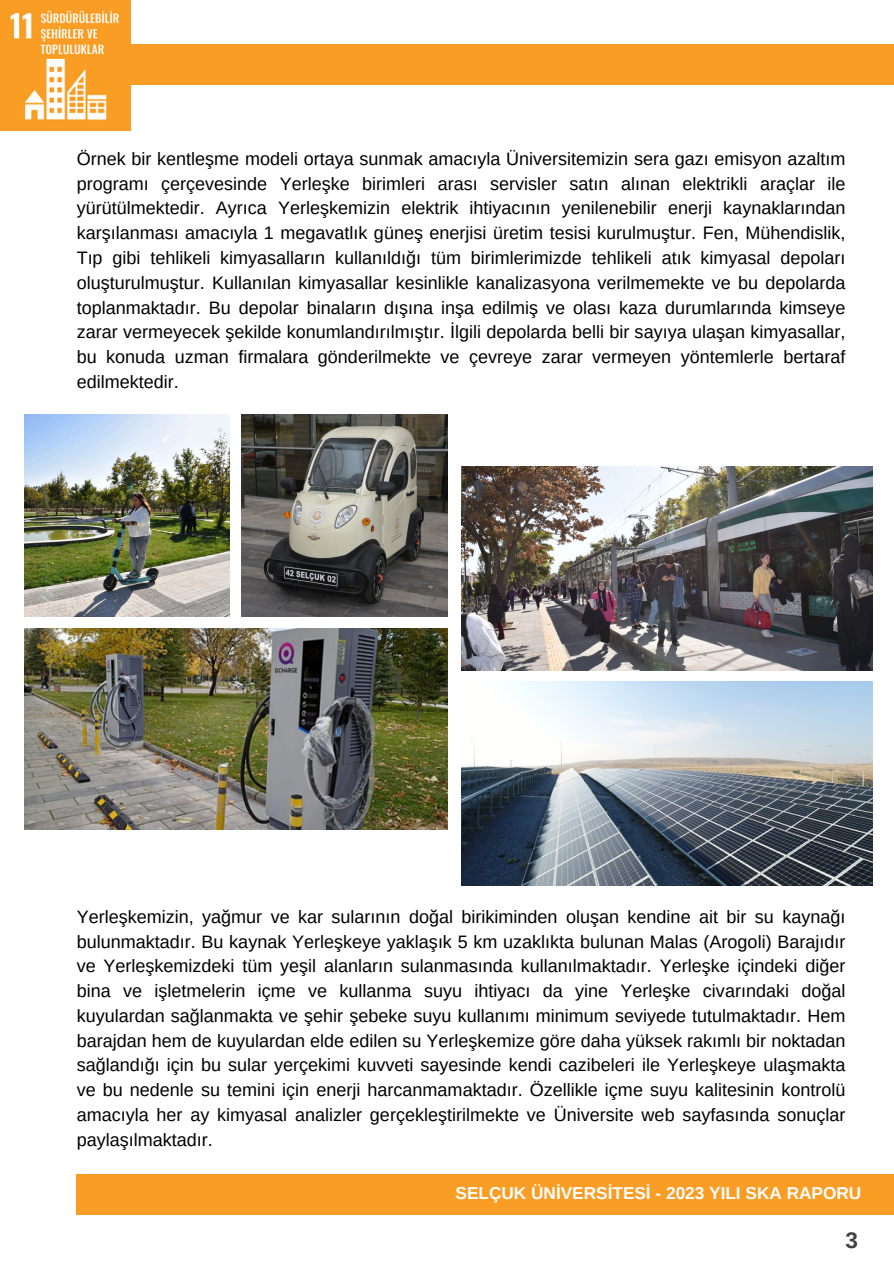
<style>
.page{position:relative;width:894px;height:1264px;background:#fff}
.page>*{position:absolute;margin:0;border:0;box-sizing:border-box;transform-origin:0 0}
.t1{font:700 22.5px "Arimo";color:#44423f}
.t2{font:18px/24.8px "Arimo";color:#000;text-align:justify}
.t3{font:700 17.25px "Arimo";color:#fffefd}
</style>
<div class="page">
<img style="left:461px;top:466px;width:410px;height:204px">
<img style="left:461px;top:681px;width:410px;height:204px">
<img style="left:25px;top:414px;width:205px;height:203px">
<img style="left:241px;top:414px;width:206px;height:203px">
<img style="left:25px;top:628px;width:422px;height:201px">
<div style="left:77px;top:1174px;width:816px;height:40px;background:#f99d25"></div>
<div style="left:110px;top:44px;width:783px;height:40px;background:#f99d25"></div>
<img style="left:0;top:0;width:130px;height:130px">
<p class="t2" style="left:77px;top:146px;width:770px">Örnek bir kentleşme modeli ortaya sunmak amacıyla Üniversitemizin sera gazı emisyon azaltım programı çerçevesinde Yerleşke birimleri arası servisler satın alınan elektrikli araçlar ile yürütülmektedir. Ayrıca Yerleşkemizin elektrik ihtiyacının yenilenebilir enerji kaynaklarından karşılanması amacıyla 1 megavatlık güneş enerjisi üretim tesisi kurulmuştur. Fen, Mühendislik, Tıp gibi tehlikeli kimyasalların kullanıldığı tüm birimlerimizde tehlikeli atık kimyasal depoları oluşturulmuştur. Kullanılan kimyasallar kesinlikle kanalizasyona verilmemekte ve bu depolarda toplanmaktadır. Bu depolar binaların dışına inşa edilmiş ve olası kaza durumlarında kimseye zarar vermeyecek şekilde konumlandırılmıştır. İlgili depolarda belli bir sayıya ulaşan kimyasallar, bu konuda uzman firmalara gönderilmekte ve çevreye zarar vermeyen yöntemlerle bertaraf edilmektedir.</p>
<p class="t2" style="left:77px;top:904px;width:770px">Yerleşkemizin, yağmur ve kar sularının doğal birikiminden oluşan kendine ait bir su kaynağı bulunmaktadır. Bu kaynak Yerleşkeye yaklaşık 5 km uzaklıkta bulunan Malas (Arogoli) Barajıdır ve Yerleşkemizdeki tüm yeşil alanların sulanmasında kullanılmaktadır. Yerleşke içindeki diğer bina ve işletmelerin içme ve kullanma suyu ihtiyacı da yine Yerleşke civarındaki doğal kuyulardan sağlanmakta ve şehir şebeke suyu kullanımı minimum seviyede tutulmaktadır. Hem barajdan hem de kuyulardan elde edilen su Yerleşkemize göre daha yüksek rakımlı bir noktadan sağlandığı için bu sular yerçekimi kuvveti sayesinde kendi cazibeleri ile Yerleşkeye ulaşmakta ve bu nedenle su temini için enerji harcanmamaktadır. Özellikle içme suyu kalitesinin kontrolü amacıyla her ay kimyasal analizler gerçekleştirilmekte ve Üniversite web sayfasında sonuçlar paylaşılmaktadır.</p>
<h1 class="t3" style="left:455px;top:1182px;width:407px">SELÇUK ÜNİVERSİTESİ - 2023 YILI SKA RAPORU</h1>
<p class="t1" style="left:845px;top:1227px;width:14px">3</p>
</div>
